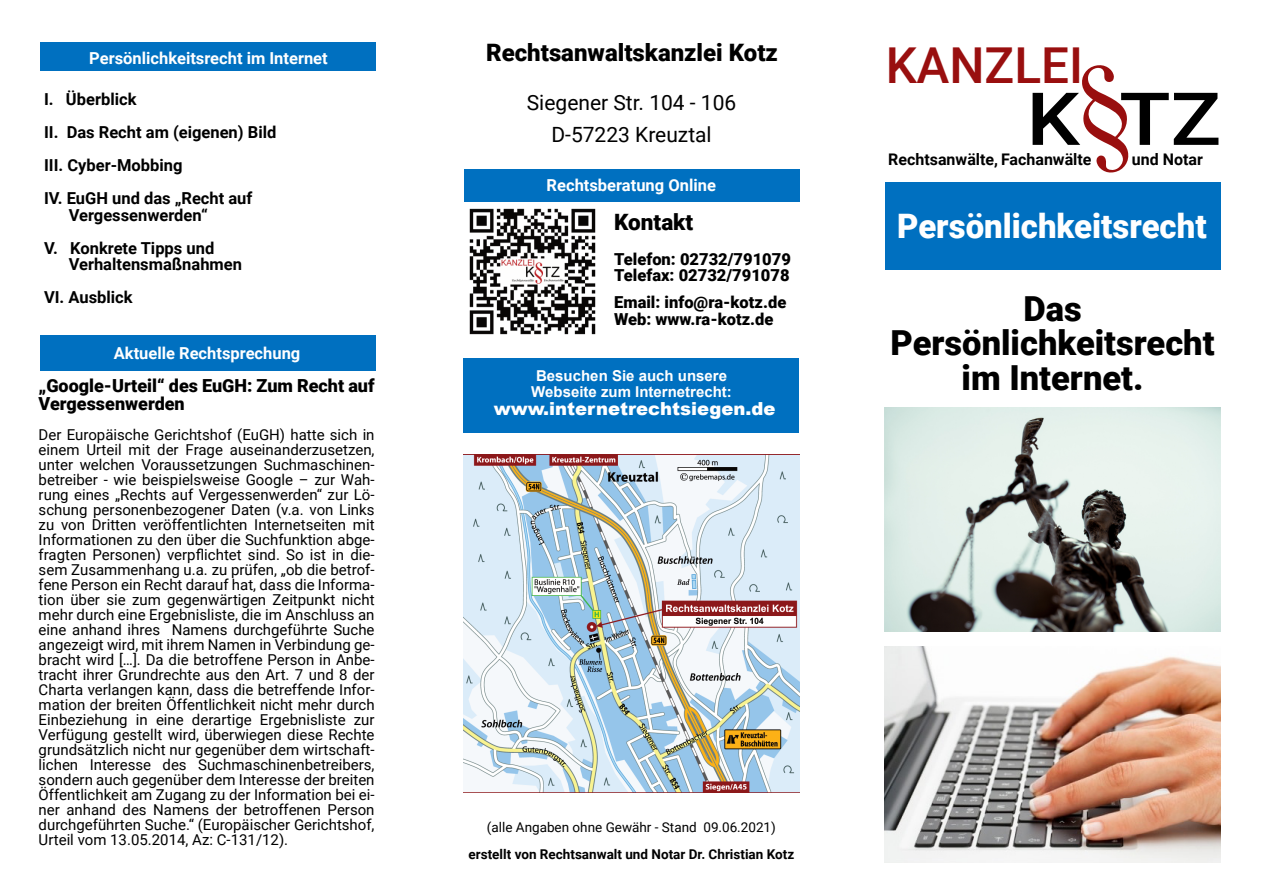
<style>
.page{position:relative;width:1263px;height:893px;background:#fff}
.page>*{position:absolute;margin:0;border:0;box-sizing:border-box;transform-origin:0 0}
.t1{font:500 73.2px "Roboto";color:#000;scale:1.15 1}
.t2{font:500 49.5px "Roboto";color:#990f0f}
.t3{font:900 34.5px/34.5px "Roboto";color:#000;text-align:center}
.t4{font:900 33.75px "Roboto";color:#fff}
.t5{font:900 24px "Roboto";color:#000}
.t6{font:900 22.5px "Roboto";color:#000}
.t7{font:21px/31.5px "Roboto";color:#000;text-align:center}
.t8{font:900 18px/18px "Roboto";color:#000}
.t9{font:900 18px "Arial";color:#fff}
.t10{font:700 16.5px/33px "Roboto";color:#000}
.t11{font:900 16.5px/16.5px "Roboto";color:#000}
.t12{font:700 16.5px "Roboto";color:#fff}
.t13{font:700 16.05px "Roboto";color:#000}
.t14{font:15px/15px "Roboto";color:#000;text-align:justify}
.t15{font:700 15px/15.5px "Arial";color:#fff;text-align:center}
.t16{font:700 13.5px "Roboto";color:#000}
.t17{font:13.5px "Roboto";color:#000}
</style>
<div class="page">
<div style="left:41px;top:335px;width:335px;height:36px;background:#0070c0"></div>
<div style="left:463px;top:359px;width:336px;height:74px;background:#0070c0"></div>
<div style="left:41px;top:43px;width:335px;height:28px;background:#0070c0"></div>
<div style="left:464px;top:169px;width:335px;height:33px;background:#0070c0"></div>
<img style="left:469px;top:208px;width:127px;height:127px">
<img style="left:464px;top:454px;width:335px;height:339px">
<div style="left:885px;top:182px;width:335px;height:88px;background:#0070c0"></div>
<img style="left:884px;top:646px;width:336px;height:216px">
<img style="left:885px;top:408px;width:335px;height:224px">
<p class="t12" style="left:89px;top:52px;width:240px">Persönlichkeitsrecht im Internet</p>
<p class="t10" style="left:44px;top:85px;width:234px">I. Überblick<br>II. Das Recht am (eigenen) Bild<br>III. Cyber-Mobbing<br>IV. EuGH und das „Recht auf</p>
<p class="t10" style="left:44px;top:200px;width:172px;text-indent:25px">Vergessenwerden“<br>V. Konkrete Tipps und</p>
<p class="t10" style="left:44px;top:250px;width:199px;text-indent:25px">Verhaltensmaßnahmen<br>VI. Ausblick</p>
<p class="t12" style="left:114px;top:346px;width:188px">Aktuelle Rechtsprechung</p>
<p class="t8" style="left:39px;top:379px;width:337px">„Google-Urteil“ des EuGH: Zum Recht auf<br>Vergessenwerden</p>
<p class="t14" style="left:39px;top:429px;width:337px">Der Europäische Gerichtshof (EuGH) hatte sich in einem Urteil mit der Frage auseinanderzusetzen, unter welchen Voraussetzungen Suchmaschinen‐ betreiber - wie beispielsweise Google – zur Wah‐ rung eines „Rechts auf Vergessenwerden“ zur Lö‐ schung personenbezogener Daten (v.a. von Links zu von Dritten veröffentlichten Internetseiten mit Informationen zu den über die Suchfunktion abge‐ fragten Personen) verpflichtet sind. So ist in die‐ sem Zusammenhang u.a. zu prüfen, „ob die betrof‐ fene Person ein Recht darauf hat, dass die Informa‐ tion über sie zum gegenwärtigen Zeitpunkt nicht mehr durch eine Ergebnisliste, die im Anschluss an eine anhand ihres Namens durchgeführte Suche angezeigt wird, mit ihrem Namen in Verbindung ge‐ bracht wird […]. Da die betroffene Person in Anbe‐ tracht ihrer Grundrechte aus den Art. 7 und 8 der Charta verlangen kann, dass die betreffende Infor‐ mation der breiten Öffentlichkeit nicht mehr durch Einbeziehung in eine derartige Ergebnisliste zur Verfügung gestellt wird, überwiegen diese Rechte grundsätzlich nicht nur gegenüber dem wirtschaft‐ lichen Interesse des Suchmaschinenbetreibers, sondern auch gegenüber dem Interesse der breiten Öffentlichkeit am Zugang zu der Information bei ei‐ ner anhand des Namens der betroffenen Person durchgeführten Suche.“ (Europäischer Gerichtshof, Urteil vom 13.05.2014, Az: C-131/12).</p>
<h3 class="t5" style="left:486px;top:43px;width:293px">Rechtsanwaltskanzlei Kotz</h3>
<h3 class="t7" style="left:527px;top:89px;width:211px">Siegener Str. 104 - 106<br>D-57223 Kreuztal</h3>
<p class="t12" style="left:547px;top:179px;width:171px">Rechtsberatung Online</p>
<h3 class="t6" style="left:614px;top:214px;width:81px">Kontakt</h3>
<p class="t11" style="left:614px;top:253px;width:178px">Telefon: 02732/791079<br>Telefax: 02732/791078</p>
<p class="t11" style="left:614px;top:296px;width:174px">Email: info@ra-kotz.de<br>Web: www.ra-kotz.de</p>
<p class="t15" style="left:531px;top:370px;width:202px">Besuchen Sie auch unsere<br>Webseite zum Internetrecht:</p>
<p class="t9" style="left:494px;top:402px;width:283px">www.internetrechtsiegen.de</p>
<p class="t17" style="left:487px;top:822px;width:290px">(alle Angaben ohne Gewähr - Stand 09.06.2021)</p>
<p class="t16" style="left:469px;top:849px;width:327px">erstellt von Rechtsanwalt und Notar Dr. Christian Kotz</p>
<h2 class="t2" style="left:885px;top:45px;width:199px">KANZLEI</h2>
<h1 class="t1" style="left:1026px;top:90px;width:171px">K TZ</h1>
<p class="t13" style="left:1132px;top:153px;width:73px">und Notar</p>
<p class="t13" style="left:888px;top:153px;width:205px">Rechtsanwälte, Fachanwälte</p>
<h3 class="t4" style="left:897px;top:213px;width:311px">Persönlichkeitsrecht</h3>
<h3 class="t3" style="left:890px;top:295px;width:326px">Das<br>Persönlichkeitsrecht im Internet.</h3>
</div>
